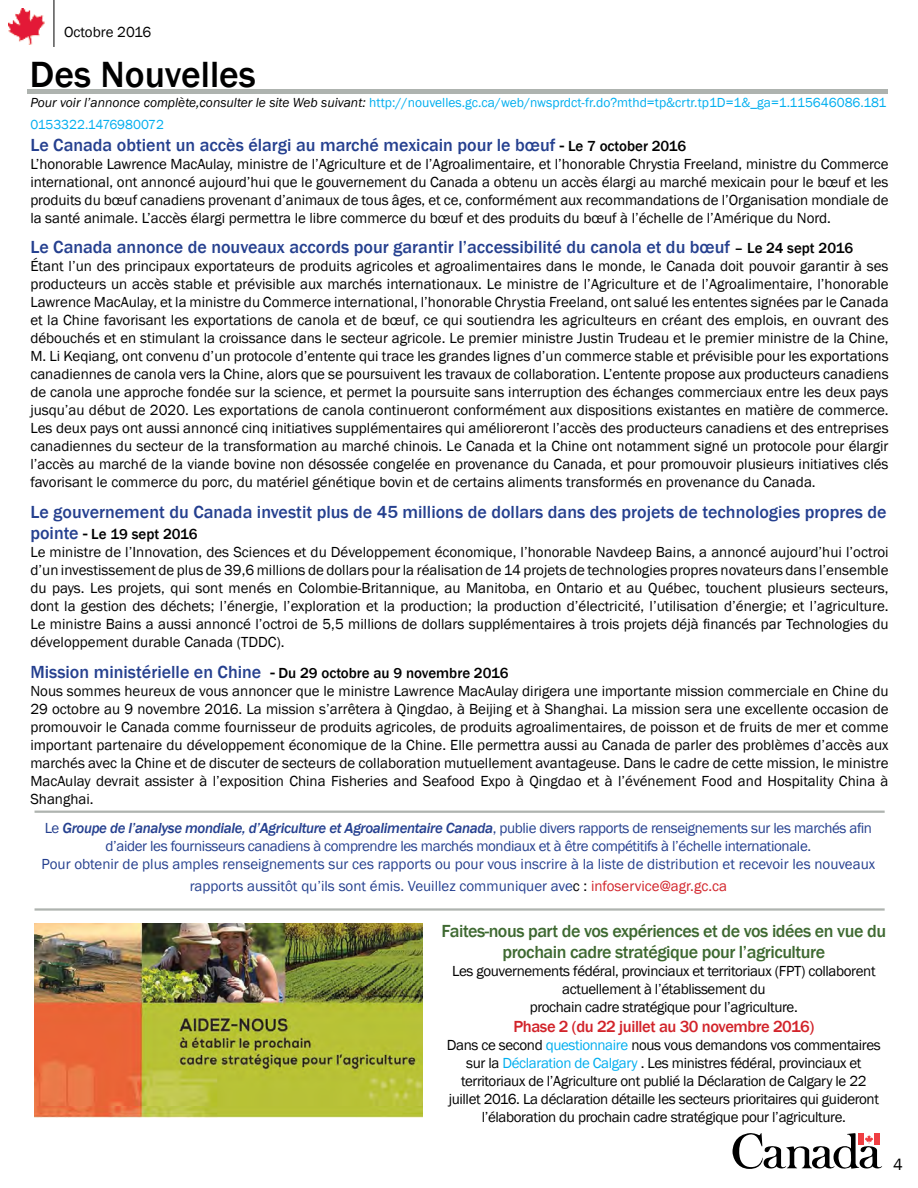
<style>
.page{position:relative;width:918px;height:1188px;background:#fff}
.page>*{position:absolute;margin:0;border:0;box-sizing:border-box;transform-origin:0 0}
.t1{font:500 37.5px "Franklin Gothic";color:#000}
.t2{font:500 18px "Franklin Gothic";color:#25408f}
.t3{font:500 18px/21.6px "Franklin Gothic";letter-spacing:-.025em;color:#3e6931;text-align:center}
.t4{font:500 16.5px "Franklin Gothic";letter-spacing:-.025em;color:#d2232a}
.t5{font:16.5px "Franklin Gothic";color:#000}
.t6{font:15px/18px "Franklin Gothic";color:#000;text-align:justify}
.t7{font:15px/18px "Franklin Gothic";letter-spacing:-.025em;color:#000;text-align:center}
.t8{font:15px/18px "Franklin Gothic";letter-spacing:-.02em;color:#25408f;text-align:center}
.t9{font:15px "Franklin Gothic";color:#25408f}
.t10{font:13.5px/21.6px "Franklin Gothic";color:#00aeef}
.s1{font-style:italic;color:#000}
.s2{color:#000}
.s3{font-size:15px;color:#000}
.s4{font-weight:500;font-size:18px;color:#25408f}
.s5{font-weight:500;font-size:18px}
.s6{font-weight:500}
.s7{font-weight:500;font-style:italic}
.s8{color:#d2232a}
.s9{color:#00aeef}
</style>
<div class="page">
<img style="left:9px;top:8px;width:36px;height:37px">
<hr style="left:54px;top:0;width:1px;height:47px;background:#000">
<svg style="left:733px;top:1133px;width:149px;height:36px"></svg>
<img style="left:35px;top:924px;width:388px;height:193px">
<hr style="left:27px;top:89px;width:860px;height:4px;background:#aeb3af">
<hr style="left:35px;top:811px;width:850px;height:2px;background:#aeb3af">
<hr style="left:35px;top:908px;width:850px;height:3px;background:#aeb3af">
<p class="t6" style="left:64px;top:23px;width:89px">Octobre 2016</p>
<h1 class="t1" style="left:30px;top:51px;width:228px">Des Nouvelles</h1>
<p class="t10" style="left:30px;top:92px;width:858px"><span class="s1">Pour voir l’annonce complète,consulter le site Web suivant:</span> http://nouvelles.gc.ca/web/nwsprdct-fr.do?mthd=tp&amp;crtr.tp1D=1&amp;_ga=1.115646086.181<br>0153322.1476980072</p>
<p class="t2" style="left:30px;top:133px;width:657px">Le Canada obtient un accès élargi au marché mexicain pour le bœuf <span class="s2">-</span> <span class="s3">Le 7 october 2016</span></p>
<p class="t6" style="left:30px;top:155px;width:860px">L’honorable Lawrence MacAulay, ministre de l’Agriculture et de l’Agroalimentaire, et l’honorable Chrystia Freeland, ministre du Commerce international, ont annoncé aujourd’hui que le gouvernement du Canada a obtenu un accès élargi au marché mexicain pour le bœuf et les produits du bœuf canadiens provenant d’animaux de tous âges, et ce, conformément aux recommandations de l’Organisation mondiale de la santé animale. L’accès élargi permettra le libre commerce du bœuf et des produits du bœuf à l’échelle de l’Amérique du Nord.</p>
<p class="t2" style="left:30px;top:236px;width:824px">Le Canada annonce de nouveaux accords pour garantir l’accessibilité du canola et du bœuf <span class="s3">– Le 24 sept 2016</span></p>
<p class="t6" style="left:30px;top:257px;width:860px">Étant l’un des principaux exportateurs de produits agricoles et agroalimentaires dans le monde, le Canada doit pouvoir garantir à ses producteurs un accès stable et prévisible aux marchés internationaux. Le ministre de l’Agriculture et de l’Agroalimentaire, l’honorable Lawrence MacAulay, et la ministre du Commerce international, l’honorable Chrystia Freeland, ont salué les ententes signées par le Canada et la Chine favorisant les exportations de canola et de bœuf, ce qui soutiendra les agriculteurs en créant des emplois, en ouvrant des débouchés et en stimulant la croissance dans le secteur agricole. Le premier ministre Justin Trudeau et le premier ministre de la Chine, M . Li Keqiang, ont convenu d’un protocole d’entente qui trace les grandes lignes d’un commerce stable et prévisible pour les exportations canadiennes de canola vers la Chine, alors que se poursuivent les travaux de collaboration. L’entente propose aux producteurs canadiens de canola une approche fondée sur la science, et permet la poursuite sans interruption des échanges commerciaux entre les deux pays jusqu’au début de 2020. Les exportations de canola continueront conformément aux dispositions existantes en matière de commerce.<br>Les deux pays ont aussi annoncé cinq initiatives supplémentaires qui amélioreront l’accès des producteurs canadiens et des entreprises canadiennes du secteur de la transformation au marché chinois. Le Canada et la Chine ont notamment signé un protocole pour élargir l’accès au marché de la viande bovine non désossée congelée en provenance du Canada, et pour promouvoir plusieurs initiatives clés favorisant le commerce du porc, du matériel génétique bovin et de certains aliments transformés en provenance du Canada.</p>
<p class="t2" style="left:30px;top:501px;width:858px">Le gouvernement du Canada investit plus de 45 millions de dollars dans des projets de technologies propres de</p>
<p class="t6" style="left:30px;top:526px;width:860px;text-align:left"><span class="s4">pointe</span> <span class="s5">-</span> <span class="s6">Le 19 sept 2016<br></span>Le ministre de l’Innovation, des Sciences et du Développement économique, l’honorable Navdeep Bains, a annoncé aujourd’hui l’octroi d’un investissement de plus de 39,6 millions de dollars pour la réalisation de 14 projets de technologies propres novateurs dans l’ensemble du pays. Les projets, qui sont menés en Colombie-Britannique, au Manitoba, en Ontario et au Québec, touchent plusieurs secteurs, dont la gestion des déchets; l’énergie, l’exploration et la production; la production d’électricité, l’utilisation d’énergie; et l’agriculture.<br>Le ministre Bains a aussi annoncé l’octroi de 5,5 millions de dollars supplémentaires à trois projets déjà financés par Technologies du développement durable Canada (TDDC).</p>
<p class="t2" style="left:30px;top:661px;width:480px">Mission ministérielle en Chine <span class="s2">-</span> <span class="s3">Du 29 octobre au 9 novembre 2016</span></p>
<p class="t6" style="left:30px;top:682px;width:860px">Nous sommes heureux de vous annoncer que le ministre Lawrence MacAulay dirigera une importante mission commerciale en Chine du 29 octobre au 9 novembre 2016. La mission s’arrêtera à Qingdao, à Beijing et à Shanghai. La mission sera une excellente occasion de promouvoir le Canada comme fournisseur de produits agricoles, de produits agroalimentaires, de poisson et de fruits de mer et comme important partenaire du développement économique de la Chine. Elle permettra aussi au Canada de parler des problèmes d’accès aux marchés avec la Chine et de discuter de secteurs de collaboration mutuellement avantageuse. Dans le cadre de cette mission, le ministre MacAulay devrait assister à l’exposition China Fisheries and Seafood Expo à Qingdao et à l’événement Food and Hospitality China à Shanghai.</p>
<p class="t8" style="left:42px;top:820px;width:835px">Le <span class="s7">Groupe de l’analyse mondiale, d’Agriculture et Agroalimentaire Canada</span>, publie divers rapports de renseignements sur les marchés afin d’aider les fournisseurs canadiens à comprendre les marchés mondiaux et à être compétitifs à l’échelle internationale.<br>Pour obtenir de plus amples renseignements sur ces rapports ou pour vous inscrire à la liste de distribution et recevoir les nouveaux</p>
<p class="t9" style="left:190px;top:877px;width:539px">rapports aussitôt qu’ils sont émis. Veuillez communiquer ave<span class="s2">c :</span> <span class="s8">infoservice@agr.gc.ca</span></p>
<p class="t3" style="left:442px;top:920px;width:446px">Faites-nous part de vos expériences et de vos idées en vue du prochain cadre stratégique pour l’agriculture</p>
<p class="t7" style="left:452px;top:963px;width:425px">Les gouvernements fédéral, provinciaux et territoriaux (FPT) collaborent actuellement à l’établissement du<br>prochain cadre stratégique pour l’agriculture.</p>
<p class="t4" style="left:513px;top:1016px;width:302px">Phase 2 (du 22 juillet au 30 novembre 2016)</p>
<p class="t7" style="left:447px;top:1036px;width:435px">Dans ce second <span class="s9">questionnaire</span> nous vous demandons vos commentaires sur la <span class="s9">Déclaration de Calgary</span> . Les ministres fédéral, provinciaux et territoriaux de l’Agriculture ont publié la Déclaration de Calgary le 22 juillet 2016. La déclaration détaille les secteurs prioritaires qui guideront l’élaboration du prochain cadre stratégique pour l’agriculture.</p>
<p class="t5" style="left:893px;top:1154px;width:11px">4</p>
</div>
